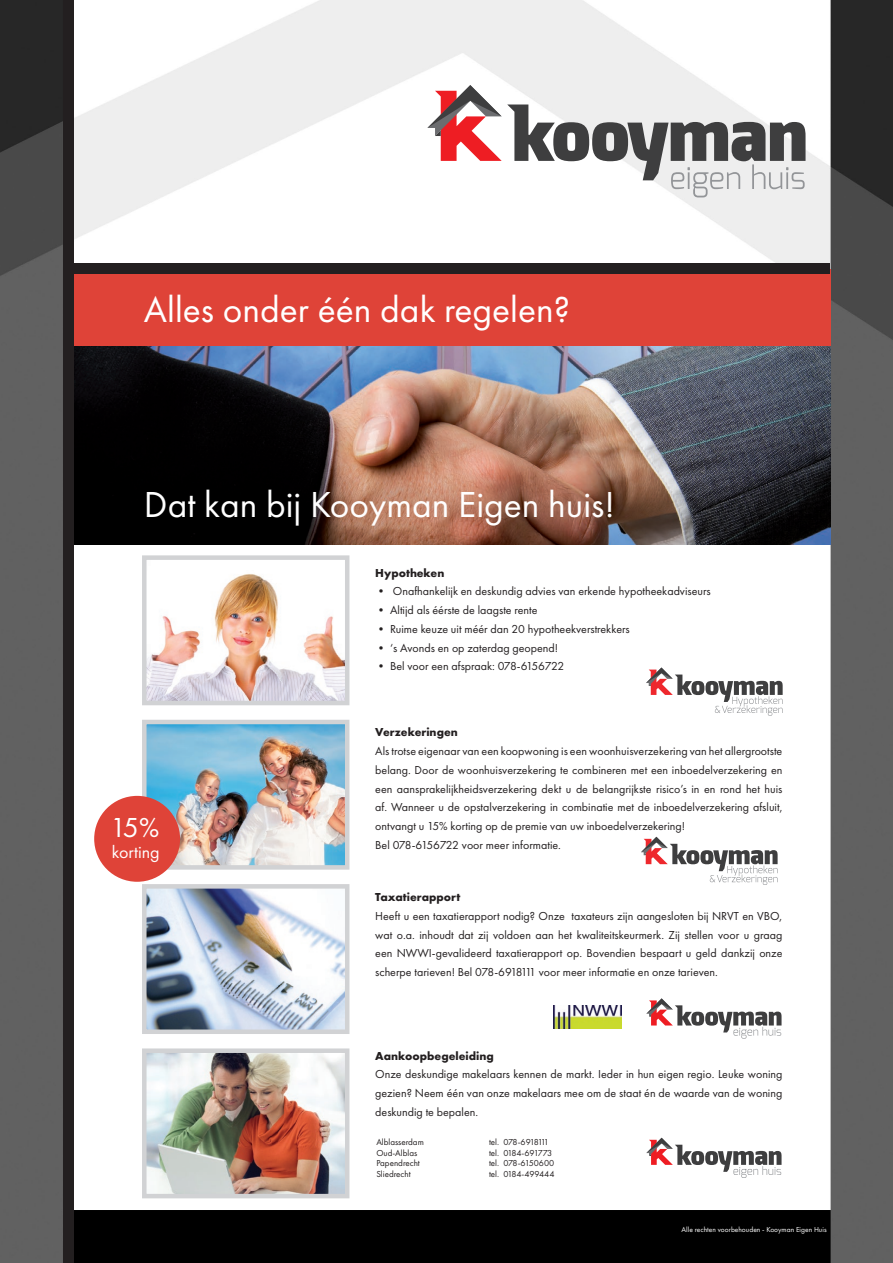
<style>
.page{position:relative;width:893px;height:1263px;background:#fff}
.page>*{position:absolute;margin:0;border:0;box-sizing:border-box;transform-origin:0 0}
.t1{font:37.5px "Futura PT";color:#fff}
.t2{font:28.5px "Futura PT";color:#fff}
.t3{font:18px "Futura PT";color:#fff}
.t4{font:12px/18.8px "Futura PT";color:#231f20;text-align:justify}
.t5{font:700 12px "Futura PT";color:#231f20}
.t6{font:9px/10.8px "Futura PT";letter-spacing:-.025em;color:#231f20}
.t7{font:9px/10.8px "Futura PT";color:#231f20}
.t8{font:7.5px "Futura PT";color:#fff}
</style>
<div class="page">
<img style="left:0;top:0;width:893px;height:1263px">
<div style="left:70px;top:269px;width:761px;height:78px;background:#df4338"></div>
<img style="left:73px;top:346px;width:758px;height:198px">
<div style="left:70px;top:264px;width:760px;height:10px;background:#231f20"></div>
<div style="left:63px;top:0;width:10px;height:1263px;background:#231f20"></div>
<img style="left:147px;top:889px;width:197px;height:140px">
<div style="left:142px;top:884px;width:207px;height:150px;border:4px solid #d1d2d4"></div>
<img style="left:147px;top:560px;width:197px;height:140px">
<div style="left:142px;top:555px;width:207px;height:150px;border:4px solid #d1d2d4"></div>
<img style="left:147px;top:1053px;width:197px;height:140px">
<div style="left:142px;top:1048px;width:207px;height:150px;border:4px solid #d1d2d4"></div>
<img style="left:147px;top:725px;width:197px;height:140px">
<div style="left:142px;top:720px;width:207px;height:150px;border:4px solid #d1d2d4"></div>
<div style="left:94px;top:796px;width:86px;height:86px;background:#df4338;border-radius:50%"></div>
<svg style="left:646px;top:667px;width:137px;height:49px"></svg>
<svg style="left:646px;top:998px;width:135px;height:40px"></svg>
<svg style="left:427px;top:85px;width:378px;height:112px"></svg>
<svg style="left:641px;top:837px;width:137px;height:48px"></svg>
<svg style="left:646px;top:1138px;width:135px;height:40px"></svg>
<img style="left:554px;top:1005px;width:68px;height:24px">
<h1 class="t1" style="left:144px;top:287px;width:428px">Alles onder één dak regelen?</h1>
<h1 class="t1" style="left:144px;top:482px;width:472px">Dat kan bij Kooyman Eigen huis!</h1>
<h2 class="t2" style="left:110px;top:810px;width:51px">15%</h2>
<h3 class="t3" style="left:112px;top:841px;width:49px">korting</h3>
<p class="t5" style="left:375px;top:565px;width:71px">Hypotheken</p>
<p class="t4" style="left:375px;top:582px;width:337px">• Onafhankelijk en deskundig advies van erkende hypotheekadviseurs</p>
<p class="t4" style="left:375px;top:601px;width:164px">• Altijd als éérste de laagste rente</p>
<p class="t4" style="left:375px;top:619px;width:256px">• Ruime keuze uit méér dan 20 hypotheekverstrekkers</p>
<p class="t4" style="left:375px;top:638px;width:184px">• ‘s Avonds en op zaterdag geopend!</p>
<p class="t4" style="left:375px;top:657px;width:190px">• Bel voor een afspraak: 078-6156722</p>
<p class="t5" style="left:375px;top:725px;width:84px">Verzekeringen</p>
<p class="t4" style="left:375px;top:742px;width:409px;text-align:left">Als trotse eigenaar van een koopwoning is een woonhuisverzekering van het allergrootste belang. Door de woonhuisverzekering te combineren met een inboedelverzekering en een aansprakelijkheidsverzekering dekt u de belangrijkste risico’s in en rond het huis af. Wanneer u de opstalverzekering in combinatie met de inboedelverzekering afsluit, ontvangt u 15% korting op de premie van uw inboedelverzekering!<br>Bel 078-6156722 voor meer informatie.</p>
<p class="t5" style="left:375px;top:889px;width:87px">Taxatierapport</p>
<p class="t4" style="left:375px;top:906px;width:409px">Heeft u een taxatierapport nodig? Onze taxateurs zijn aangesloten bij NRVT en VBO, wat o.a. inhoudt dat zij voldoen aan het kwaliteitskeurmerk. Zij stellen voor u graag een NWWI-gevalideerd taxatierapport op. Bovendien bespaart u geld dankzij onze scherpe tarieven! Bel 078-6918111 voor meer informatie en onze tarieven.</p>
<p class="t5" style="left:375px;top:1048px;width:120px">Aankoopbegeleiding</p>
<p class="t4" style="left:375px;top:1065px;width:409px">Onze deskundige makelaars kennen de markt. Ieder in hun eigen regio. Leuke woning gezien? Neem één van onze makelaars mee om de staat én de waarde van de woning deskundig te bepalen.</p>
<p class="t7" style="left:376px;top:1136px;width:49px">Alblasserdam<br>Oud-Alblas<br>Papendrecht<br>Sliedrecht</p>
<p class="t6" style="left:489px;top:1136px;width:67px">tel. 078-6918111 tel. 0184-691773 tel. 078-6150600 tel. 0184-499444</p>
<p class="t8" style="left:682px;top:1225px;width:146px">Alle rechten voorbehouden - Kooyman Eigen Huis</p>
</div>
